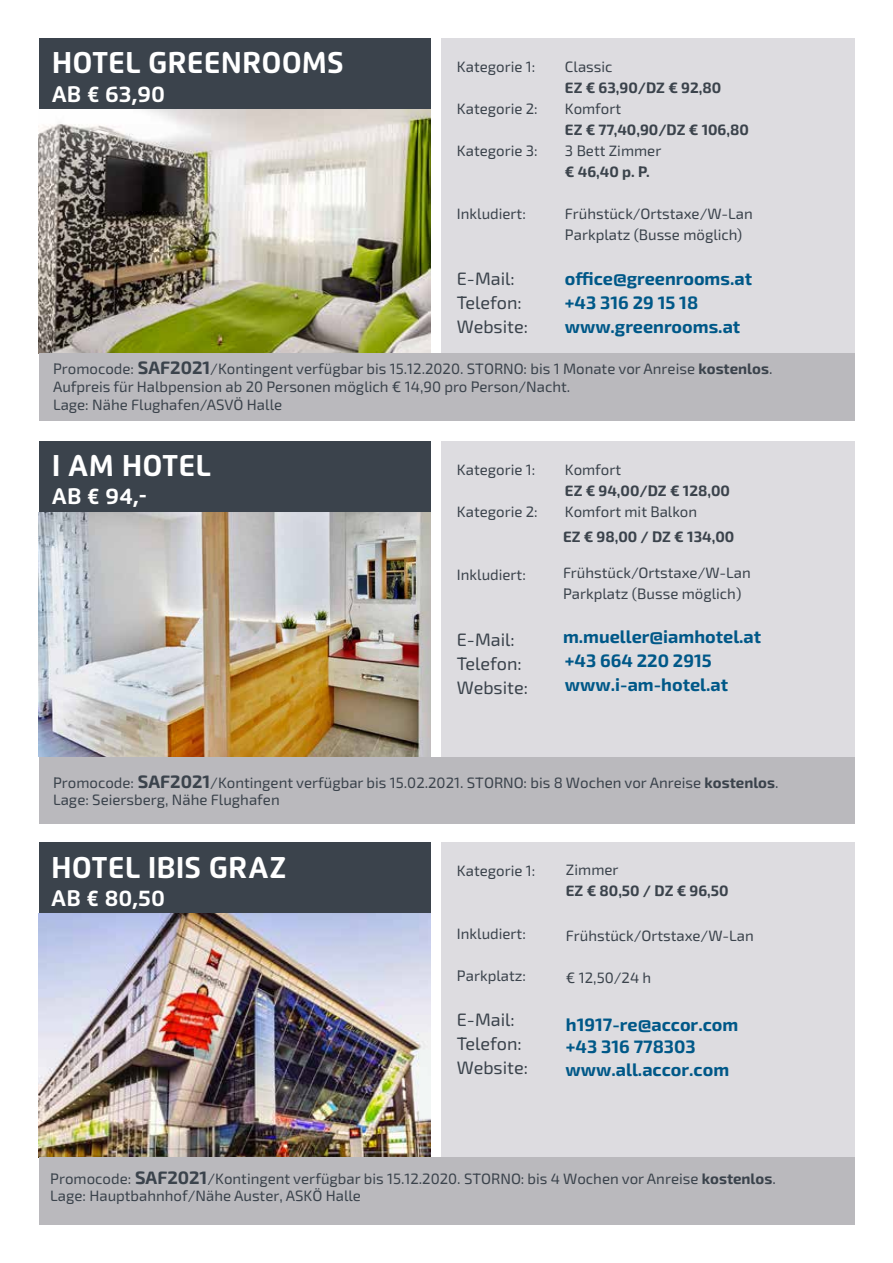
<style>
.page{position:relative;width:893px;height:1263px;background:#fff}
.page>*{position:absolute;margin:0;border:0;box-sizing:border-box;transform-origin:0 0}
.t1{font:700 30px "Flexo";color:#fff}
.t2{font:700 22.5px "Flexo";letter-spacing:.005em;color:#fff}
.t3{font:700 18px/22px "Exo 2";color:#005888}
.t4{font:18px/24px "Exo 2";color:#3b434c}
.t5{font:15px/21px "Exo 2";color:#3b434c}
.t6{font:700 15px "Exo 2";color:#3b434c}
.s1{font-style:inherit}
.s2{font-weight:700;font-size:18px}
.s3{font-weight:700}
</style>
<div class="page">
<div style="left:441px;top:38px;width:414px;height:316px;background:#dddce0"></div>
<div style="left:39px;top:38px;width:391px;height:72px;background:#3b434c"></div>
<img style="left:39px;top:109px;width:391px;height:245px">
<div style="left:39px;top:354px;width:816px;height:67px;background:#bab9bd"></div>
<div style="left:441px;top:441px;width:414px;height:323px;background:#dddce0"></div>
<div style="left:39px;top:441px;width:391px;height:72px;background:#3b434c"></div>
<img style="left:39px;top:512px;width:391px;height:244px">
<div style="left:39px;top:758px;width:816px;height:66px;background:#bab9bd"></div>
<div style="left:441px;top:842px;width:414px;height:315px;background:#dddce0"></div>
<div style="left:39px;top:842px;width:391px;height:72px;background:#3b434c"></div>
<img style="left:39px;top:913px;width:391px;height:244px">
<div style="left:39px;top:1157px;width:816px;height:68px;background:#bab9bd"></div>
<h1 class="t1" style="left:52px;top:44px;width:293px">HOTEL GREENROOMS</h1>
<h2 class="t2" style="left:52px;top:80px;width:115px">AB € 6<span class="s1">3</span>,<span class="s1">90</span></h2>
<p class="t5" style="left:457px;top:56px;width:80px">Kategorie 1:</p>
<p class="t5" style="left:565px;top:56px;width:49px">Classic</p>
<p class="t6" style="left:565px;top:77px;width:158px">EZ € 63,90/DZ € 92,80</p>
<p class="t5" style="left:457px;top:98px;width:82px">Kategorie 2:</p>
<p class="t5" style="left:565px;top:98px;width:58px">Komfort</p>
<p class="t6" style="left:565px;top:119px;width:185px">EZ € 77,40,90/DZ € 106,80</p>
<p class="t5" style="left:457px;top:140px;width:82px">Kategorie 3:</p>
<p class="t5" style="left:565px;top:140px;width:98px">3 Bett Zimmer</p>
<p class="t6" style="left:565px;top:161px;width:86px">€ 46,40 p. P.</p>
<p class="t5" style="left:457px;top:203px;width:70px">Inkludiert:</p>
<p class="t5" style="left:565px;top:203px;width:189px">Frühstück/Ortstaxe/W-Lan<br>Parkplatz (Busse möglich)</p>
<p class="t4" style="left:457px;top:266px;width:59px">E-Mail:</p>
<p class="t3" style="left:565px;top:267px;width:189px">office@greenrooms.at</p>
<p class="t4" style="left:457px;top:290px;width:66px">Telefon:</p>
<p class="t3" style="left:565px;top:291px;width:135px">+43 316 29 15 18</p>
<p class="t4" style="left:457px;top:314px;width:73px">Website:</p>
<p class="t3" style="left:565px;top:315px;width:177px">www.greenrooms.at</p>
<p class="t5" style="left:53px;top:360px;width:721px;line-height:17.7px">Promocode: <span class="s2">SAF2021</span>/Kontingent verfügbar bis 15.12.2020. <span class="s1">STORNO</span>: bis 1 Monate vor Anreise <span class="s3">kostenlos</span>.<br>Aufpreis für Halbpension ab 20 Personen möglich € 14,90 pro Person/Nacht.<br>Lage: Nähe Flughafen/ASVÖ Halle</p>
<h1 class="t1" style="left:52px;top:447px;width:161px">I AM HOTEL</h1>
<h2 class="t2" style="left:52px;top:483px;width:97px">AB € 94,-</h2>
<p class="t5" style="left:457px;top:458px;width:80px">Kategorie 1:</p>
<p class="t5" style="left:565px;top:458px;width:58px">Komfort</p>
<p class="t6" style="left:565px;top:480px;width:166px">EZ € 94,00/DZ € 128,00</p>
<p class="t5" style="left:457px;top:500px;width:82px">Kategorie 2:</p>
<p class="t5" style="left:565px;top:500px;width:134px">Komfort mit Balkon</p>
<p class="t5" style="left:457px;top:563px;width:70px">Inkludiert:</p>
<p class="t4" style="left:457px;top:627px;width:59px">E-Mail:</p>
<p class="t6" style="left:563px;top:526px;width:173px">EZ € 98,00 / DZ € 134,00</p>
<p class="t5" style="left:563px;top:561px;width:189px">Frühstück/Ortstaxe/W-Lan<br>Parkplatz (Busse möglich)</p>
<p class="t3" style="left:563px;top:624px;width:200px">m.mueller@iamhotel.at</p>
<p class="t4" style="left:457px;top:651px;width:73px">Telefon:<br>Website:</p>
<p class="t3" style="left:565px;top:648px;width:165px;line-height:24px">+43 664 220 2915 www.i-am-hotel.at</p>
<p class="t5" style="left:53px;top:774px;width:727px;line-height:17.1px">Promocode: <span class="s2">SAF2021</span>/Kontingent verfügbar bis 15.02.2021. <span class="s1">STORNO</span>: bis 8 Wochen vor Anreise <span class="s3">kostenlos</span>.<br>Lage: Seiersberg, Nähe Flughafen</p>
<h1 class="t1" style="left:51px;top:849px;width:237px">HOTEL IBIS GRAZ</h1>
<h2 class="t2" style="left:51px;top:885px;width:116px">AB € 80,50</h2>
<p class="t5" style="left:457px;top:859px;width:80px">Kategorie 1:</p>
<p class="t5" style="left:457px;top:922px;width:70px">Inkludiert:</p>
<p class="t5" style="left:457px;top:964px;width:70px">Parkplatz:</p>
<p class="t4" style="left:457px;top:1007px;width:73px">E-Mail:<br>Telefon:<br>Website:</p>
<p class="t5" style="left:566px;top:858px;width:54px">Zimmer</p>
<p class="t6" style="left:566px;top:880px;width:164px">EZ € 80,50 / DZ € 96,50</p>
<p class="t5" style="left:566px;top:924px;width:189px">Frühstück/Ortstaxe/W-Lan</p>
<p class="t5" style="left:566px;top:966px;width:87px">€ 12,50/24 h</p>
<p class="t3" style="left:566px;top:1013px;width:174px">h1917-re@accor.com +43 316 778303 www.all.accor.com</p>
<p class="t5" style="left:50px;top:1170px;width:727px;line-height:17.1px">Promocode: <span class="s2">SAF2021</span>/Kontingent verfügbar bis 15.12.2020. <span class="s1">STORNO</span>: bis 4 Wochen vor Anreise <span class="s3">kostenlos</span>.<br>Lage: Hauptbahnhof/Nähe Auster, ASKÖ Halle</p>
</div>
